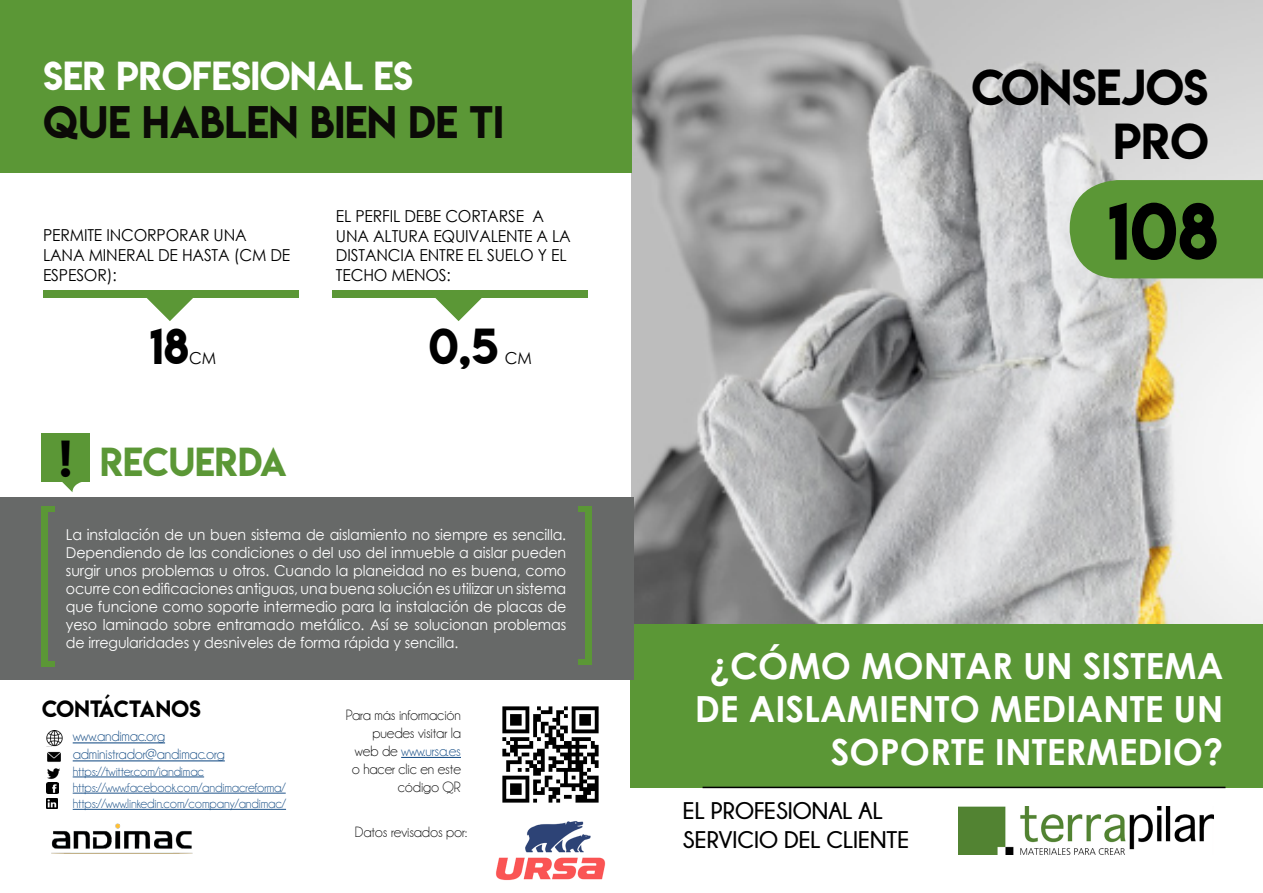
<style>
.page{position:relative;width:1263px;height:893px;background:#fff}
.page>*{position:absolute;margin:0;border:0;box-sizing:border-box;transform-origin:0 0}
.t1{font:72px "Lemon Milk";color:#000}
.t2{font:45px/54px "Lemon Milk";color:#000;text-align:right}
.t3{font:40.5px "Lemon Milk";color:#0b0a07}
.t4{font:700 36px/43.2px "Century Gothic";color:#fff;text-align:right}
.t5{font:36px "Lemon Milk";color:#fff}
.t6{font:36px "Lemon Milk";color:#5b9736}
.t7{font:700 24px/28.8px "Champagne&Limousines";color:#000}
.t8{font:21px "Lemon Milk";letter-spacing:.02em;color:#000}
.t9{font:16.5px/19.8px "Century Gothic";letter-spacing:-.01em;color:#000;scale:.95 1}
.t10{font:15px/18px "Century Gothic";letter-spacing:-.01em;color:#fff;text-align:justify;scale:.95 1}
.t11{font:15px/18px "Champagne&Limousines";letter-spacing:-.01em;color:#121212;text-align:right}
.t12{font:15px/18px "Champagne&Limousines";letter-spacing:-.01em;color:#1f548a}
.t13{font:13.5px/16.2px "Champagne&Limousines";letter-spacing:-.01em;color:#1f548a}
.s1{font-size:45px;color:#000}
.s2{color:#1f548a}
</style>
<div class="page">
<img style="left:631px;top:0;width:632px;height:624px">
<div style="left:1070px;top:180px;width:193px;height:98px;background:#5b9736"></div>
<div style="left:0;top:624px;width:1263px;height:163px;background:#5b9736"></div>
<div style="left:0;top:0;width:630px;height:893px;background:#fff"></div>
<hr style="left:702px;top:787px;width:523px;height:1px;background:#000">
<svg style="left:147px;top:298px;width:46px;height:23px"></svg>
<div style="left:44px;top:290px;width:255px;height:8px;background:#5b9736"></div>
<svg style="left:435px;top:298px;width:47px;height:23px"></svg>
<div style="left:332px;top:290px;width:256px;height:8px;background:#5b9736"></div>
<div style="left:0;top:0;width:631px;height:173px;background:#5b9736"></div>
<div style="left:0;top:498px;width:633px;height:182px;background:#676968"></div>
<div style="left:41px;top:509px;width:6px;height:155px;background:#5b9736"></div>
<div style="left:41px;top:506px;width:13px;height:6px;background:#5b9736"></div>
<div style="left:585px;top:506px;width:6px;height:156px;background:#5b9736"></div>
<div style="left:578px;top:659px;width:13px;height:5px;background:#5b9736"></div>
<div style="left:41px;top:661px;width:13px;height:5px;background:#5b9736"></div>
<div style="left:578px;top:506px;width:13px;height:6px;background:#5b9736"></div>
<div style="left:42px;top:434px;width:48px;height:48px;background:#5b9736"></div>
<svg style="left:62px;top:482px;width:20px;height:10px"></svg>
<img style="left:46px;top:731px;width:17px;height:15px">
<img style="left:47px;top:751px;width:14px;height:11px">
<hr style="left:73px;top:742px;width:92px;height:1px;background:#1f548a">
<hr style="left:73px;top:760px;width:152px;height:1px;background:#1f548a">
<hr style="left:73px;top:776px;width:131px;height:1px;background:#1f548a">
<hr style="left:73px;top:793px;width:213px;height:1px;background:#1f548a">
<hr style="left:73px;top:809px;width:213px;height:1px;background:#1f548a">
<hr style="left:401px;top:757px;width:60px;height:1px;background:#1f548a">
<img style="left:51px;top:808px;width:145px;height:46px">
<svg style="left:47px;top:768px;width:12px;height:41px"></svg>
<img style="left:502px;top:706px;width:97px;height:97px">
<img style="left:496px;top:821px;width:110px;height:60px">
<img style="left:959px;top:806px;width:254px;height:48px">
<h3 class="t5" style="left:44px;top:50px;width:371px">SER PROFESIONAL ES</h3>
<h3 class="t3" style="left:44px;top:94px;width:461px">QUE HABLEN BIEN DE TI</h3>
<p class="t9" style="left:43px;top:225px;width:262px">PERMITE INCORPORAR UNA<br>LANA MINERAL DE HASTA (CM DE<br>ESPESOR):</p>
<h2 class="t2" style="left:150px;top:319px;width:41px">18</h2>
<p class="t9" style="left:189px;top:348px;width:30px">CM</p>
<h3 class="t6" style="left:59px;top:436px;width:229px"><span class="s1">!</span> RECUERDA</h3>
<p class="t9" style="left:336px;top:206px;width:249px">EL PERFIL DEBE CORTARSE A<br>UNA ALTURA EQUIVALENTE A LA<br>DISTANCIA ENTRE EL SUELO Y EL<br>TECHO MENOS:</p>
<h2 class="t2" style="left:429px;top:319px;width:71px">0,5</h2>
<p class="t9" style="left:505px;top:348px;width:30px">CM</p>
<p class="t10" style="left:66px;top:526px;width:528px">La instalación de un buen sistema de aislamiento no siempre es sencilla.<br>Dependiendo de las condiciones o del uso del inmueble a aislar pueden surgir unos problemas u otros. Cuando la planeidad no es buena, como ocurre con edificaciones antiguas, una buena solución es utilizar un sistema que funcione como soporte intermedio para la instalación de placas de yeso laminado sobre entramado metálico. Así se solucionan problemas de irregularidades y desniveles de forma rápida y sencilla.</p>
<h3 class="t8" style="left:42px;top:694px;width:160px">CONTÁCTANOS</h3>
<p class="t12" style="left:73px;top:727px;width:154px">www.andimac.org administrador@andimac.org</p>
<p class="t13" style="left:73px;top:763px;width:215px">https://twitter.com/iandimac https://www.facebook.com/andimacreforma/ https://www.linkedin.com/company/andimac/</p>
<p class="t11" style="left:346px;top:706px;width:117px">Para más información puedes visitar la web de <span class="s2">www.ursa.es </span>o hacer clic en este código QR</p>
<p class="t11" style="left:355px;top:823px;width:114px">Datos revisados por:</p>
<h2 class="t2" style="left:972px;top:60px;width:238px">CONSEJOS<br>PRO</h2>
<h1 class="t1" style="left:1108px;top:180px;width:112px">108</h1>
<h3 class="t4" style="left:695px;top:643px;width:530px">¿CÓMO MONTAR UN SISTEMA<br>DE AISLAMIENTO MEDIANTE UN<br>SOPORTE INTERMEDIO?</h3>
<h3 class="t7" style="left:683px;top:796px;width:228px">EL PROFESIONAL AL<br>SERVICIO DEL CLIENTE</h3>
</div>
